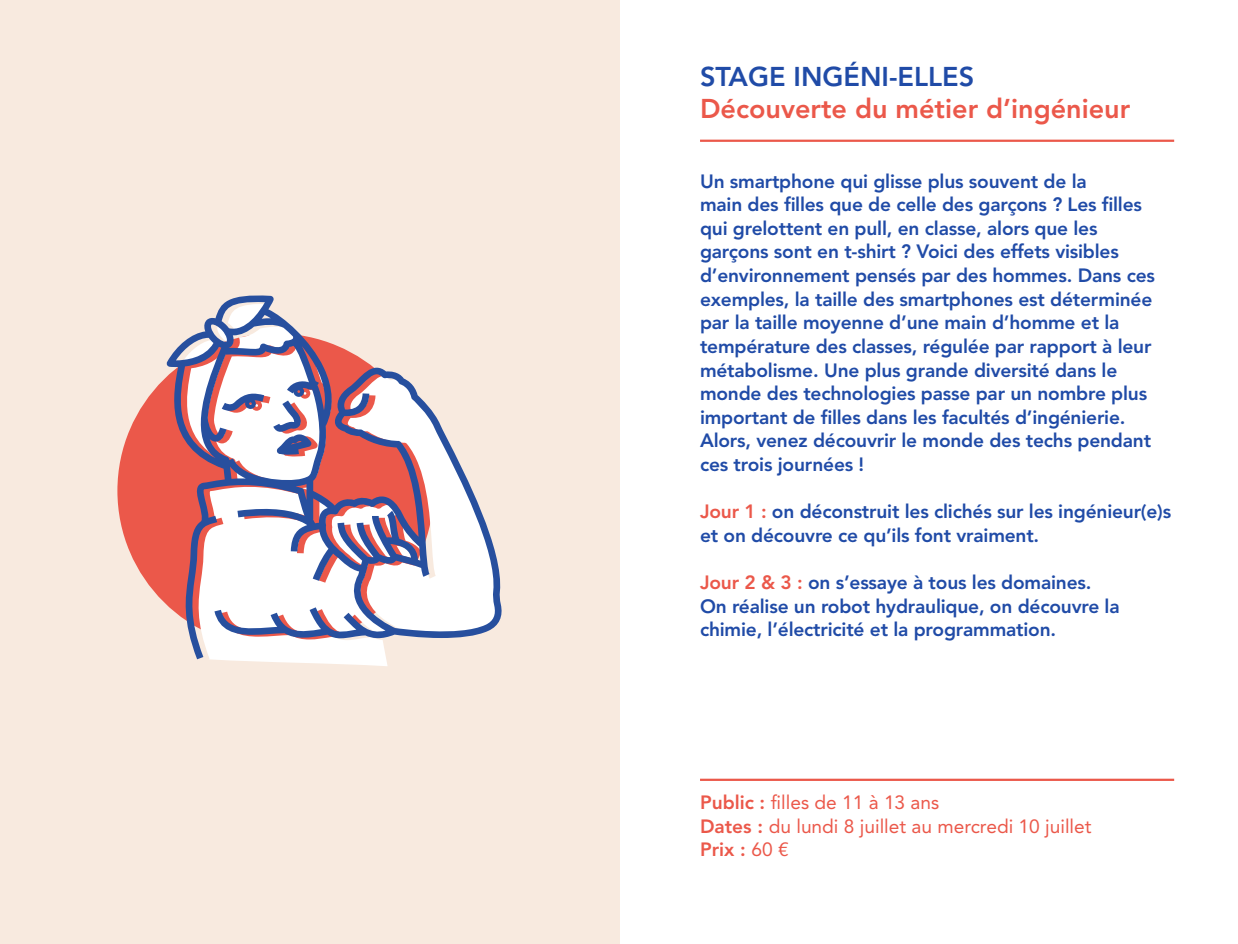
<style>
.page{position:relative;width:1238px;height:944px;background:#fff}
.page>*{position:absolute;margin:0;border:0;box-sizing:border-box;transform-origin:0 0}
.t1{font:800 27px "Avenir LT Std";color:#eb584a}
.t2{font:800 27px "Avenir LT Std";color:#204ba7}
.t3{font:800 19.12px/23.6px "Avenir LT Std";letter-spacing:-.01em;color:#204ba7}
.t4{font:19.12px/23.6px "Avenir LT Std";color:#eb584a}
.s1{color:#eb584a}
.s2{font-weight:800}
</style>
<div class="page">
<div style="left:0;top:0;width:619px;height:944px;background:#f8eadf"></div>
<hr style="left:700px;top:140px;width:474px;height:2px;background:#eb584a">
<hr style="left:700px;top:779px;width:474px;height:2px;background:#eb584a">
<div style="left:117px;top:333px;width:316px;height:315px;background:#eb584a;border-radius:50%"></div>
<svg style="left:162px;top:295px;width:340px;height:364px"></svg>
<h1 class="t2" style="left:700px;top:61px;width:276px">STAGE INGÉNI-ELLES</h1>
<h1 class="t1" style="left:700px;top:93px;width:432px">Découverte du métier d’ingénieur</h1>
<p class="t3" style="left:700px;top:169px;width:456px">Un smartphone qui glisse plus souvent de la<br>main des filles que de celle des garçons ? Les filles qui grelottent en pull, en classe, alors que les garçons sont en t-shirt ? Voici des effets visibles d’environnement pensés par des hommes. Dans ces exemples, la taille des smartphones est déterminée par la taille moyenne d’une main d’homme et la température des classes, régulée par rapport à leur métabolisme. Une plus grande diversité dans le monde des technologies passe par un nombre plus important de filles dans les facultés d’ingénierie.<br>Alors, venez découvrir le monde des techs pendant ces trois journées !</p>
<p class="t3" style="left:700px;top:500px;width:472px"><span class="s1">Jour 1 :</span> on déconstruit les clichés sur les ingénieur(e)s et on découvre ce qu’ils font vraiment.</p>
<p class="t3" style="left:700px;top:571px;width:421px"><span class="s1">Jour 2 &amp; 3 :</span> on s’essaye à tous les domaines.<br>On réalise un robot hydraulique, on découvre la chimie, l’électricité et la programmation.</p>
<p class="t4" style="left:700px;top:791px;width:393px"><span class="s2">Public :</span> filles de 11 à 13 ans<br><span class="s2">Dates :</span> du lundi 8 juillet au mercredi 10 juillet<br><span class="s2">Prix :</span> 60 €</p>
</div>
